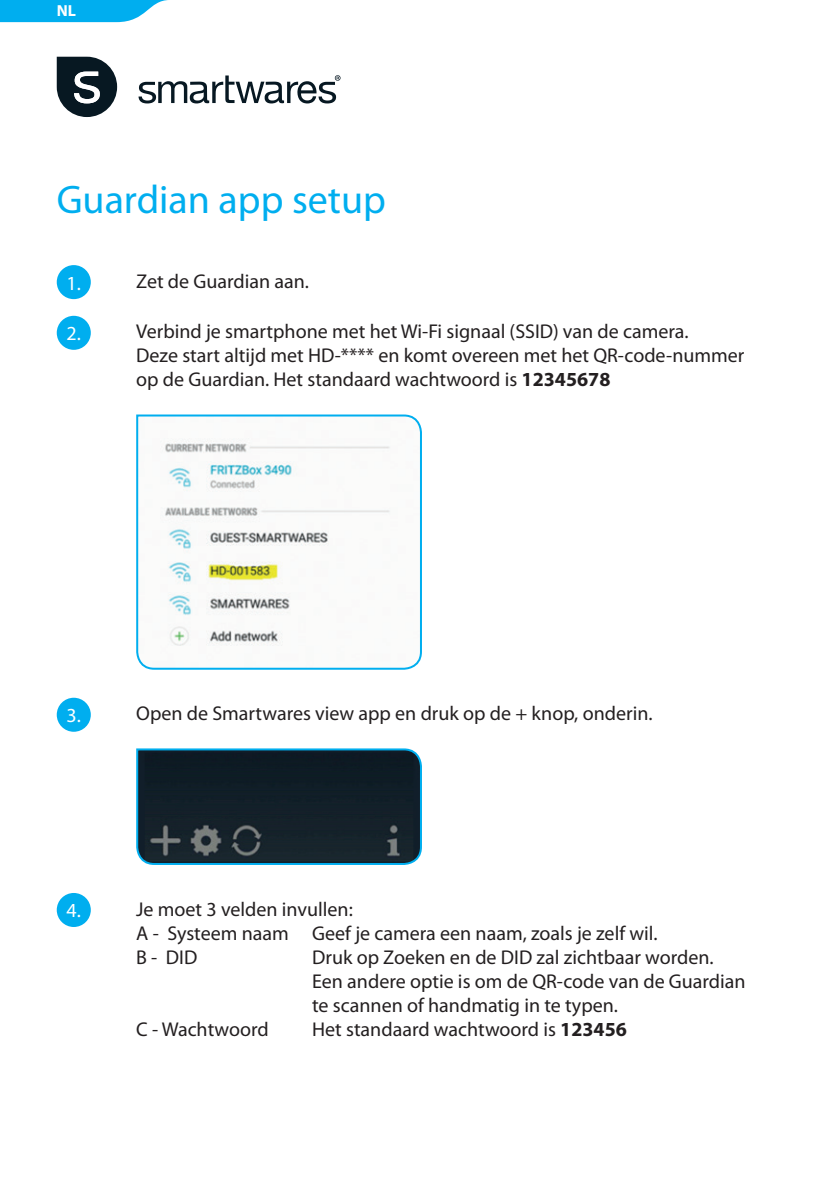
<style>
.page{position:relative;width:840px;height:1191px;background:#fff}
.page>*{position:absolute;margin:0;border:0;box-sizing:border-box;transform-origin:0 0}
.t1{font:40px "Myriad Pro";color:#00aeef}
.t2{font:20px/24px "Myriad Pro";color:#231f20}
.t3{font:20px "Myriad Pro";color:#fff}
.t4{font:700 16px "Myriad Pro";color:#fff}
.s1{font-weight:700}
</style>
<div class="page">
<svg style="left:0;top:0;width:168px;height:22px;background:#21b8f1"></svg>
<svg style="left:138px;top:75px;width:202px;height:28px"></svg>
<svg style="left:57px;top:57px;width:60px;height:60px"></svg>
<div style="left:57px;top:265px;width:34px;height:34px;background:#00aeef;border-radius:50%"></div>
<div style="left:57px;top:316px;width:34px;height:34px;background:#00aeef;border-radius:50%"></div>
<svg style="left:136px;top:414px;width:286px;height:256px"></svg>
<div style="left:57px;top:697px;width:34px;height:34px;background:#00aeef;border-radius:50%"></div>
<svg style="left:136px;top:748px;width:286px;height:117px;background:#172b36"></svg>
<div style="left:57px;top:893px;width:34px;height:34px;background:#00aeef;border-radius:50%"></div>
<p class="t4" style="left:57px;top:0;width:21px">NL</p>
<h1 class="t1" style="left:57px;top:178px;width:330px">Guardian app setup</h1>
<p class="t3" style="left:67px;top:272px;width:30px">1. .</p>
<p class="t2" style="left:136px;top:269px;width:174px">Zet de Guardian aan.</p>
<p class="t3" style="left:67px;top:323px;width:16px">2.</p>
<p class="t2" style="left:136px;top:320px;width:609px">Verbind je smartphone met het Wi-Fi signaal (SSID) van de camera.<br>Deze start altijd met HD-**** en komt overeen met het QR-code-nummer op de Guardian. Het standaard wachtwoord is <span class="s1">12345678</span></p>
<p class="t3" style="left:67px;top:704px;width:16px">3.</p>
<p class="t2" style="left:136px;top:702px;width:517px">Open de Smartwares view app en druk op de + knop, onderin.</p>
<p class="t3" style="left:67px;top:900px;width:16px">4.</p>
<p class="t2" style="left:136px;top:897px;width:522px">Je moet 3 velden invullen:<br>A - Systeem naam Geef je camera een naam, zoals je zelf wil.<br>B - DID</p>
<p class="t2" style="left:312px;top:945px;width:435px">Druk op Zoeken en de DID zal zichtbaar worden.<br>Een andere optie is om de QR-code van de Guardian te scannen of handmatig in te typen.</p>
<p class="t2" style="left:136px;top:1017px;width:134px">C - Wachtwoord</p>
<p class="t2" style="left:312px;top:1017px;width:316px">Het standaard wachtwoord is <span class="s1">123456</span></p>
</div>
